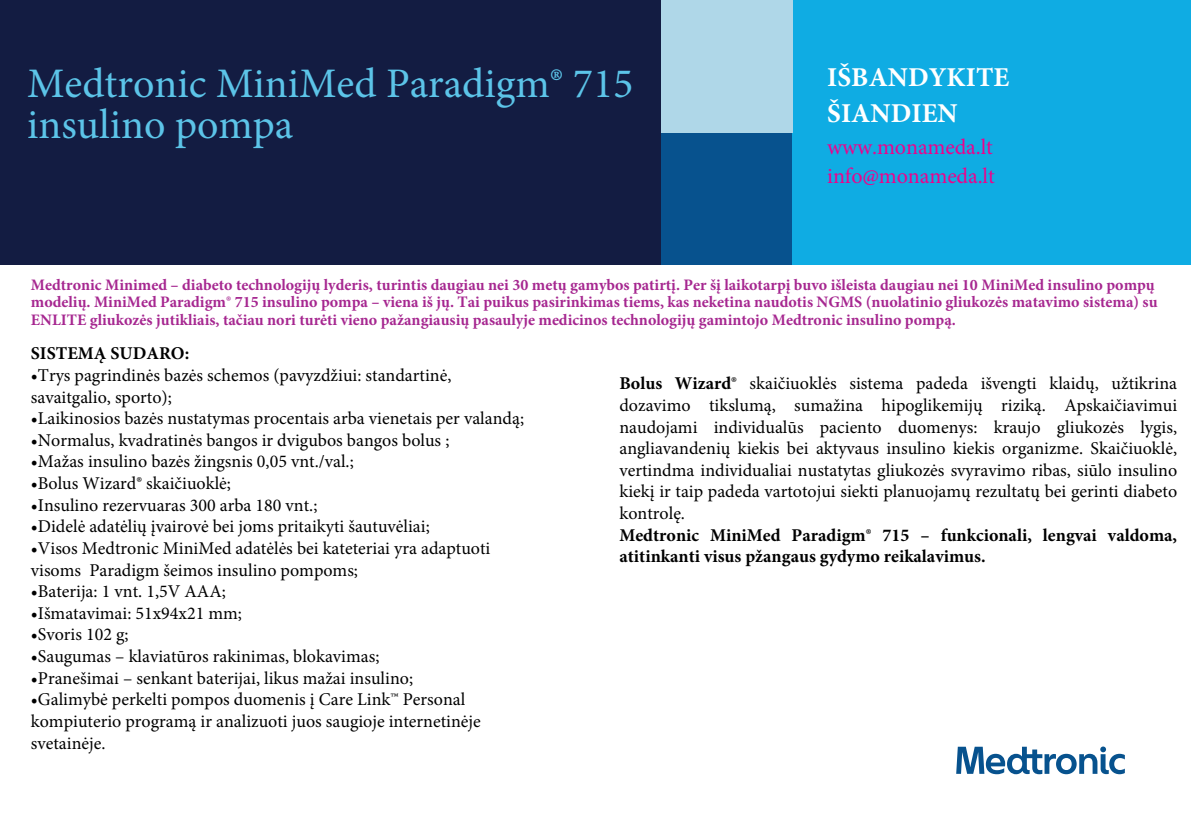
<style>
.page{position:relative;width:1191px;height:840px;background:#fff}
.page>*{position:absolute;margin:0;border:0;box-sizing:border-box;transform-origin:0 0}
.t1{font:42px/41.8px "Minion Pro";color:#5cc4e8}
.t2{font:700 27.2px/36px "Minion Pro";color:#fff}
.t3{font:22px/29.2px "Minion Pro";letter-spacing:-.005em;color:#ed028c}
.t4{font:18px/21.6px "Minion Pro";color:#000}
.t5{font:700 18px/21.6px "Minion Pro";color:#000}
.t6{font:700 16px/17.6px "Minion Pro";color:#a62790}
.s1{font-weight:700}
</style>
<div class="page">
<div style="left:0;top:0;width:661px;height:264px;background:#131c42"></div>
<div style="left:661px;top:132px;width:132px;height:132px;background:#07528e"></div>
<div style="left:793px;top:0;width:398px;height:264px;background:#0face3"></div>
<div style="left:661px;top:0;width:132px;height:132px;background:#afd7e8"></div>
<svg style="left:956px;top:746px;width:168px;height:27px"></svg>
<h1 class="t1" style="left:27px;top:62px;width:608px">Medtronic MiniMed Paradigm® 715 insulino pompa</h1>
<h2 class="t2" style="left:827px;top:59px;width:184px">IŠBANDYKITE<br>ŠIANDIEN</h2>
<p class="t3" style="left:827px;top:132px;width:169px">www.monameda.lt info@monameda.lt</p>
<p class="t6" style="left:31px;top:275px;width:1128px">Medtronic Minimed – diabeto technologijų lyderis, turintis daugiau nei 30 metų gamybos patirtį. Per šį laikotarpį buvo išleista daugiau nei 10 MiniMed insulino pompų modelių. MiniMed Paradigm® 715 insulino pompa – viena iš jų. Tai puikus pasirinkimas tiems, kas neketina naudotis NGMS (nuolatinio gliukozės matavimo sistema) su<br>ENLITE gliukozės jutikliais, tačiau nori turėti vieno pažangiausių pasaulyje medicinos technologijų gamintojo Medtronic insulino pompą.</p>
<p class="t5" style="left:31px;top:342px;width:160px">SISTEMĄ SUDARO:</p>
<p class="t4" style="left:31px;top:364px;width:422px">•Trys pagrindinės bazės schemos (pavyzdžiui: standartinė, savaitgalio, sporto);</p>
<p class="t4" style="left:31px;top:407px;width:495px">•Laikinosios bazės nustatymas procentais arba vienetais per valandą;</p>
<p class="t4" style="left:31px;top:429px;width:420px">•Normalus, kvadratinės bangos ir dvigubos bangos bolus ;</p>
<p class="t4" style="left:31px;top:450px;width:324px">•Mažas insulino bazės žingsnis 0,05 vnt./val.;</p>
<p class="t4" style="left:31px;top:472px;width:202px">•Bolus Wizard® skaičiuoklė;</p>
<p class="t4" style="left:31px;top:494px;width:288px">•Insulino rezervuaras 300 arba 180 vnt.;</p>
<p class="t4" style="left:31px;top:515px;width:400px">•Didelė adatėlių įvairovė bei joms pritaikyti šautuvėliai;</p>
<p class="t4" style="left:31px;top:537px;width:461px">•Visos Medtronic MiniMed adatėlės bei kateteriai yra adaptuoti visoms Paradigm šeimos insulino pompoms;</p>
<p class="t4" style="left:31px;top:580px;width:196px">•Baterija: 1 vnt. 1,5V AAA;</p>
<p class="t4" style="left:31px;top:602px;width:213px">•Išmatavimai: 51x94x21 mm;</p>
<p class="t4" style="left:31px;top:623px;width:99px">•Svoris 102 g;</p>
<p class="t4" style="left:31px;top:645px;width:350px">•Saugumas – klaviatūros rakinimas, blokavimas;</p>
<p class="t4" style="left:31px;top:666px;width:384px">•Pranešimai – senkant baterijai, likus mažai insulino;</p>
<p class="t4" style="left:31px;top:688px;width:451px">•Galimybė perkelti pompos duomenis į Care Link™ Personal kompiuterio programą ir analizuoti juos saugioje internetinėje svetainėje.</p>
<p class="t4" style="left:619px;top:372px;width:559px;text-align:justify"><span class="s1">Bolus Wizard®</span> skaičiuoklės sistema padeda išvengti klaidų, užtikrina dozavimo tikslumą, sumažina hipoglikemijų riziką. Apskaičiavimui naudojami individualūs paciento duomenys: kraujo gliukozės lygis, angliavandenių kiekis bei aktyvaus insulino kiekis organizme. Skaičiuoklė, vertindma individualiai nustatytas gliukozės svyravimo ribas, siūlo insulino kiekį ir taip padeda vartotojui siekti planuojamų rezultatų bei gerinti diabeto kontrolę.</p>
<p class="t5" style="left:619px;top:523px;width:559px">Medtronic MiniMed Paradigm® 715 – funkcionali, lengvai valdoma, atitinkanti visus pžangaus gydymo reikalavimus.</p>
</div>
